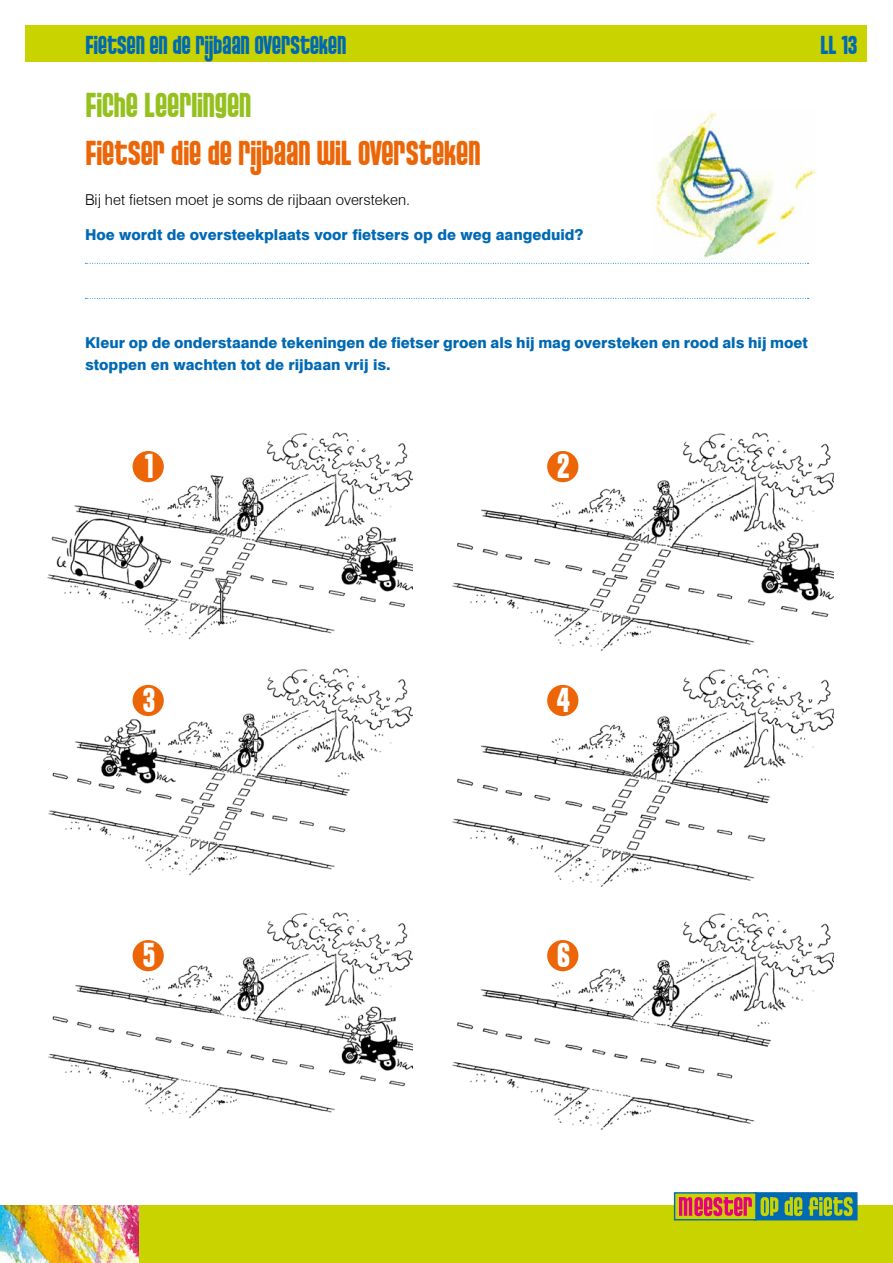
<style>
.page{position:relative;width:893px;height:1263px;background:#fff}
.page>*{position:absolute;margin:0;border:0;box-sizing:border-box;transform-origin:0 0}
.t1{font:36px "Pussycat Snickers";color:#ec6608}
.t2{font:36px "Pussycat Snickers";color:#95c11f}
.t3{font:36px "Pussycat Snickers";color:#fff}
.t4{font:27px "Pussycat Snickers";color:#0069b4}
.t5{font:800 15px/21.6px "Swiss 721 BT";color:#0069b4}
.t6{font:300 15px "Swiss 721 BT";color:#000}
</style>
<div class="page">
<div style="left:26px;top:26px;width:841px;height:36px;background:#c8d300"></div>
<div style="left:10px;top:1205px;width:883px;height:58px;background:#c8d300"></div>
<div style="left:754px;top:1192px;width:103px;height:28px;background:#0069b4;border:1px solid #0069b4"></div>
<div style="left:674px;top:1192px;width:83px;height:28px;background:#c8d300;border:1px solid #0069b4"></div>
<svg style="left:761px;top:1197px;width:92px;height:19px"></svg>
<svg style="left:679px;top:1197px;width:73px;height:19px"></svg>
<img style="left:0;top:1205px;width:139px;height:58px">
<img style="left:653px;top:112px;width:163px;height:148px">
<svg style="left:85px;top:263px;width:723px;height:1px"></svg>
<img style="left:47px;top:432px;width:365px;height:208px">
<img style="left:452px;top:432px;width:381px;height:219px">
<svg style="left:85px;top:298px;width:723px;height:1px"></svg>
<img style="left:48px;top:668px;width:364px;height:207px">
<img style="left:452px;top:668px;width:381px;height:219px">
<img style="left:48px;top:912px;width:364px;height:207px">
<img style="left:452px;top:912px;width:381px;height:218px">
<div style="left:133px;top:451px;width:31px;height:31px;background:#ec6608;border-radius:50%"></div>
<div style="left:547px;top:451px;width:31px;height:31px;background:#ec6608;border-radius:50%"></div>
<div style="left:133px;top:685px;width:31px;height:31px;background:#ec6608;border-radius:50%"></div>
<div style="left:547px;top:685px;width:31px;height:31px;background:#ec6608;border-radius:50%"></div>
<div style="left:133px;top:940px;width:31px;height:31px;background:#ec6608;border-radius:50%"></div>
<div style="left:547px;top:940px;width:31px;height:31px;background:#ec6608;border-radius:50%"></div>
<h2 class="t4" style="left:85px;top:30px;width:262px">FIETSEN EN DE RIJBAAN OVERSTEKEN</h2>
<h2 class="t4" style="left:820px;top:30px;width:38px">LL 13</h2>
<h1 class="t2" style="left:85px;top:85px;width:167px">FICHE LEERLINGEN</h1>
<h1 class="t1" style="left:85px;top:134px;width:396px">FIETSER DIE DE RIJBAAN WIL OVERSTEKEN</h1>
<p class="t6" style="left:85px;top:191px;width:327px">Bij het fietsen moet je soms de rijbaan oversteken.</p>
<p class="t5" style="left:85px;top:224px;width:500px">Hoe wordt de oversteekplaats voor fietsers op de weg aangeduid?</p>
<p class="t5" style="left:85px;top:332px;width:724px">Kleur op de onderstaande tekeningen de fietser groen als hij mag oversteken en rood als hij moet stoppen en wachten tot de rijbaan vrij is.</p>
<h1 class="t3" style="left:144px;top:446px;width:10px">1</h1>
<h1 class="t3" style="left:557px;top:446px;width:14px">2</h1>
<h1 class="t3" style="left:142px;top:680px;width:14px">3</h1>
<h1 class="t3" style="left:556px;top:680px;width:15px">4</h1>
<h1 class="t3" style="left:142px;top:935px;width:14px">5</h1>
<h1 class="t3" style="left:556px;top:935px;width:14px">6</h1>
</div>
